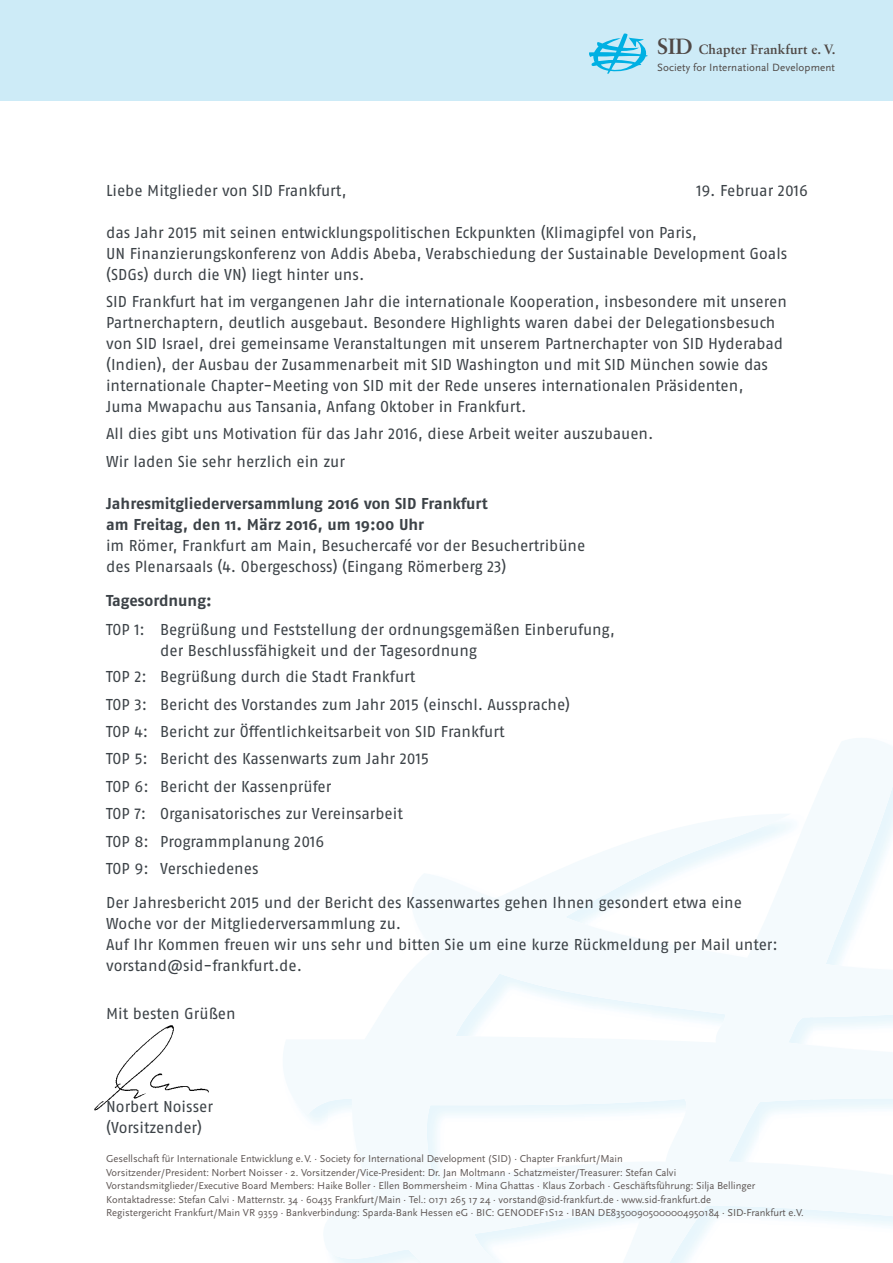
<style>
.page{position:relative;width:893px;height:1263px;background:#fff}
.page>*{position:absolute;margin:0;border:0;box-sizing:border-box;transform-origin:0 0}
.t1{font:15.75px/21px "Fago No Regular LF";color:#3c4247}
.t2{font:700 15.75px/21px "Fago No";color:#3c4247}
.t3{font:700 13.5px "Sabon";letter-spacing:.005em;color:#4f4845}
.t4{font:11.1px "Scala Sans";letter-spacing:.01em;color:#4f4845}
.t5{font:10.5px/13.5px "Scala Sans";color:#5e5654}
.s1{font-size:22.05px}
</style>
<div class="page">
<svg style="left:283px;top:738px;width:609px;height:525px;fill:#f4fafd"></svg>
<div style="left:0;top:0;width:892px;height:101px;background:#cdebf7"></div>
<svg style="left:589px;top:33px;width:58px;height:41px"></svg>
<img style="left:94px;top:1025px;width:115px;height:86px">
<p class="t3" style="left:657px;top:44px;width:180px"><span class="s1">SID</span> Chapter Frankfurt e. V.</p>
<p class="t4" style="left:657px;top:62px;width:179px">Society for International Development</p>
<p class="t1" style="left:106px;top:181px;width:242px">Liebe Mitglieder von SID Frankfurt,</p>
<p class="t1" style="left:696px;top:181px;width:113px">19. Februar 2016</p>
<p class="t1" style="left:106px;top:223px;width:682px">das Jahr 2015 mit seinen entwicklungspolitischen Eckpunkten (Klimagipfel von Paris,<br>UN Finanzierungskonferenz von Addis Abeba, Verabschiedung der Sustainable Development Goals (SDGs) durch die VN) liegt hinter uns.</p>
<p class="t1" style="left:106px;top:293px;width:682px">SID Frankfurt hat im vergangenen Jahr die internationale Kooperation, insbesondere mit unseren Partnerchaptern, deutlich ausgebaut. Besondere Highlights waren dabei der Delegationsbesuch von SID Israel, drei gemeinsame Veranstaltungen mit unserem Partnerchapter von SID Hyderabad (Indien), der Ausbau der Zusammenarbeit mit SID Washington und mit SID München sowie das internationale Chapter-Meeting von SID mit der Rede unseres internationalen Präsidenten,<br>Juma Mwapachu aus Tansania, Anfang Oktober in Frankfurt.</p>
<p class="t1" style="left:106px;top:422px;width:549px;line-height:27.5px">All dies gibt uns Motivation für das Jahr 2016, diese Arbeit weiter auszubauen.<br>Wir laden Sie sehr herzlich ein zur</p>
<p class="t2" style="left:106px;top:494px;width:383px">Jahresmitgliederversammlung 2016 von SID Frankfurt am Freitag, den 11. März 2016, um 19:00 Uhr</p>
<p class="t1" style="left:106px;top:537px;width:481px">im Römer, Frankfurt am Main, Besuchercafé vor der Besuchertribüne des Plenarsaals (4. Obergeschoss) (Eingang Römerberg 23)</p>
<p class="t2" style="left:106px;top:591px;width:107px">Tagesordnung:</p>
<p class="t1" style="left:160px;top:621px;width:456px;text-indent:-54px">TOP 1: Begrüßung und Feststellung der ordnungsgemäßen Einberufung, der Beschlussfähigkeit und der Tagesordnung</p>
<p class="t1" style="left:106px;top:665px;width:465px;line-height:27.5px">TOP 2: Begrüßung durch die Stadt Frankfurt<br>TOP 3: Bericht des Vorstandes zum Jahr 2015 (einschl. Aussprache)<br>TOP 4: Bericht zur Öffentlichkeitsarbeit von SID Frankfurt<br>TOP 5: Bericht des Kassenwarts zum Jahr 2015<br>TOP 6: Bericht der Kassenprüfer<br>TOP 7: Organisatorisches zur Vereinsarbeit<br>TOP 8: Programmplanung 2016<br>TOP 9: Verschiedenes</p>
<p class="t1" style="left:106px;top:894px;width:673px">Der Jahresbericht 2015 und der Bericht des Kassenwartes gehen Ihnen gesondert etwa eine Woche vor der Mitgliederversammlung zu.<br>Auf Ihr Kommen freuen wir uns sehr und bitten Sie um eine kurze Rückmeldung per Mail unter: vorstand@sid-frankfurt.de.</p>
<p class="t1" style="left:106px;top:1005px;width:131px">Mit besten Grüßen</p>
<p class="t1" style="left:106px;top:1098px;width:108px">Norbert Noisser (Vorsitzender)</p>
<p class="t5" style="left:106px;top:1152px;width:699px">Gesellschaft für Internationale Entwicklung e. V. · Society for International Development (SID) · Chapter Frankfurt/Main<br>Vorsitzender/President: Norbert Noisser · 2. Vorsitzender/Vice-President: Dr. Jan Moltmann · Schatzmeister/Treasurer: Stefan Calvi Vorstandsmitglieder/Executive Board Members: Haike Boller · Ellen Bommersheim · Mina Ghattas · Klaus Zorbach · Geschäftsführung: Silja Bellinger Kontaktadresse: Stefan Calvi · Matternstr. 34 · 60435 Frankfurt/Main · Tel.: 0171 265 17 24 · vorstand@sid-frankfurt.de · www.sid-frankfurt.de<br>Registergericht Frankfurt/Main VR 9359 · Bankverbindung: Sparda-Bank Hessen eG · BIC: GENODEF1S12 · IBAN DE83500905000004950184 · SID-Frankfurt e.V.</p>
</div>
